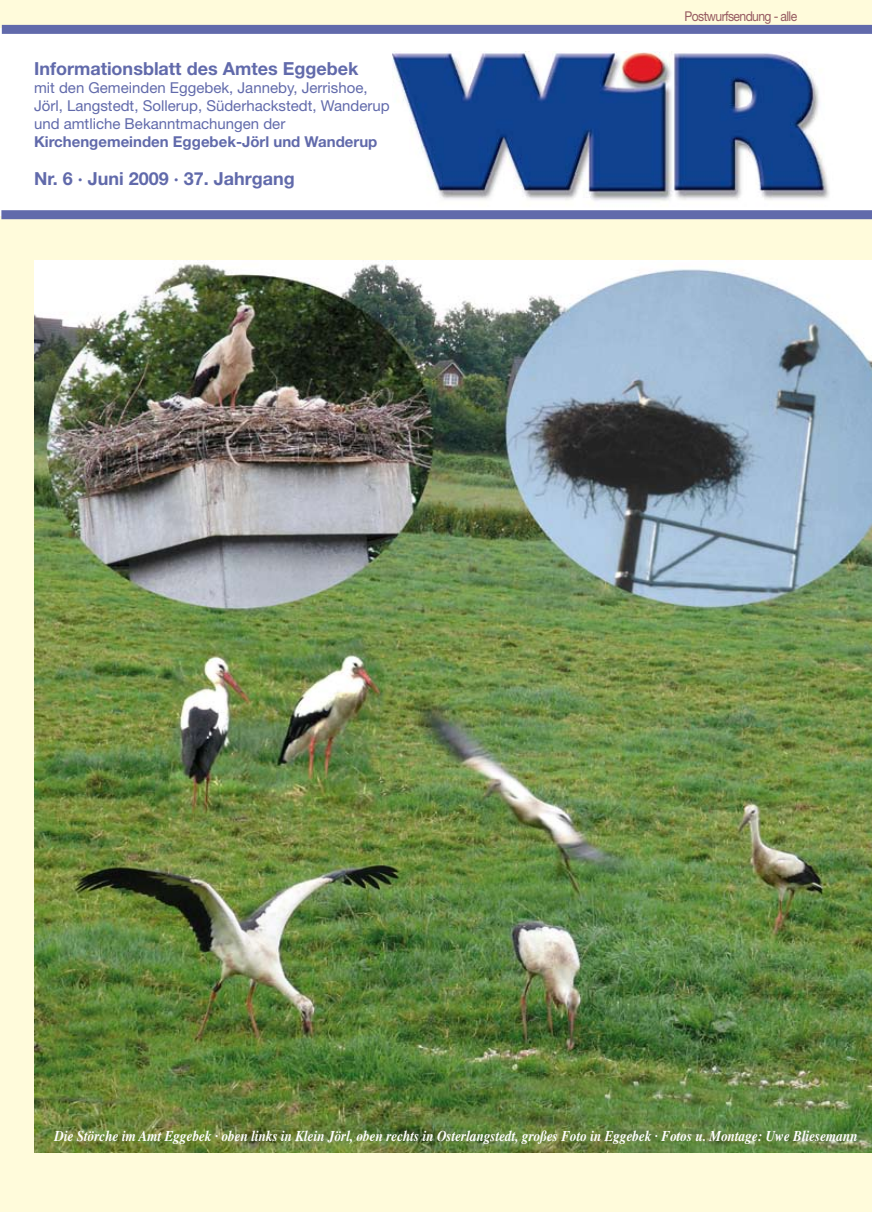
<style>
.page{position:relative;width:872px;height:1212px;background:#fffbdb}
.page>*{position:absolute;margin:0;border:0;box-sizing:border-box;transform-origin:0 0}
.t1{font:700 18px "Helvetica Neue";color:#616aab}
.t2{font:italic 700 15px "Times";color:#fff;scale:.88 1}
.t3{font:15px/18px "Helvetica Neue";color:#616aab}
.t4{font:700 15px "Helvetica Neue";color:#616aab}
.t5{font:13.5px "Helvetica Neue";letter-spacing:-.05em;color:#975b61;scale:.9 1}
</style>
<div class="page">
<div style="left:0;top:28px;width:872px;height:188px;background:#fff"></div>
<img style="left:393px;top:51px;width:437px;height:150px">
<div style="left:2px;top:25px;width:870px;height:9px;background:#616aab"></div>
<div style="left:1px;top:210px;width:871px;height:9px;background:#616aab"></div>
<img style="left:34px;top:261px;width:838px;height:891px">
<p class="t1" style="left:34px;top:57px;width:326px">Informationsblatt des Amtes Eggebek</p>
<p class="t3" style="left:34px;top:78px;width:357px">mit den Gemeinden Eggebek, Janneby, Jerrishoe,<br>Jörl, Langstedt, Sollerup, Süderhackstedt, Wanderup und amtliche Bekanntmachungen der</p>
<p class="t4" style="left:34px;top:132px;width:345px">Kirchengemeinden Eggebek-Jörl und Wanderup</p>
<p class="t1" style="left:34px;top:167px;width:262px">Nr. 6 · Juni 2009 · 37. Jahrgang</p>
<p class="t5" style="left:684px;top:8px;width:127px">Postwurfsendung - alle</p>
<p class="t2" style="left:55px;top:1127px;width:914px">Die Störche im Amt Eggebek · oben links in Klein Jörl, oben rechts in Osterlangstedt, großes Foto in Eggebek · Fotos u. Montage: Uwe Bliesemann</p>
</div>
